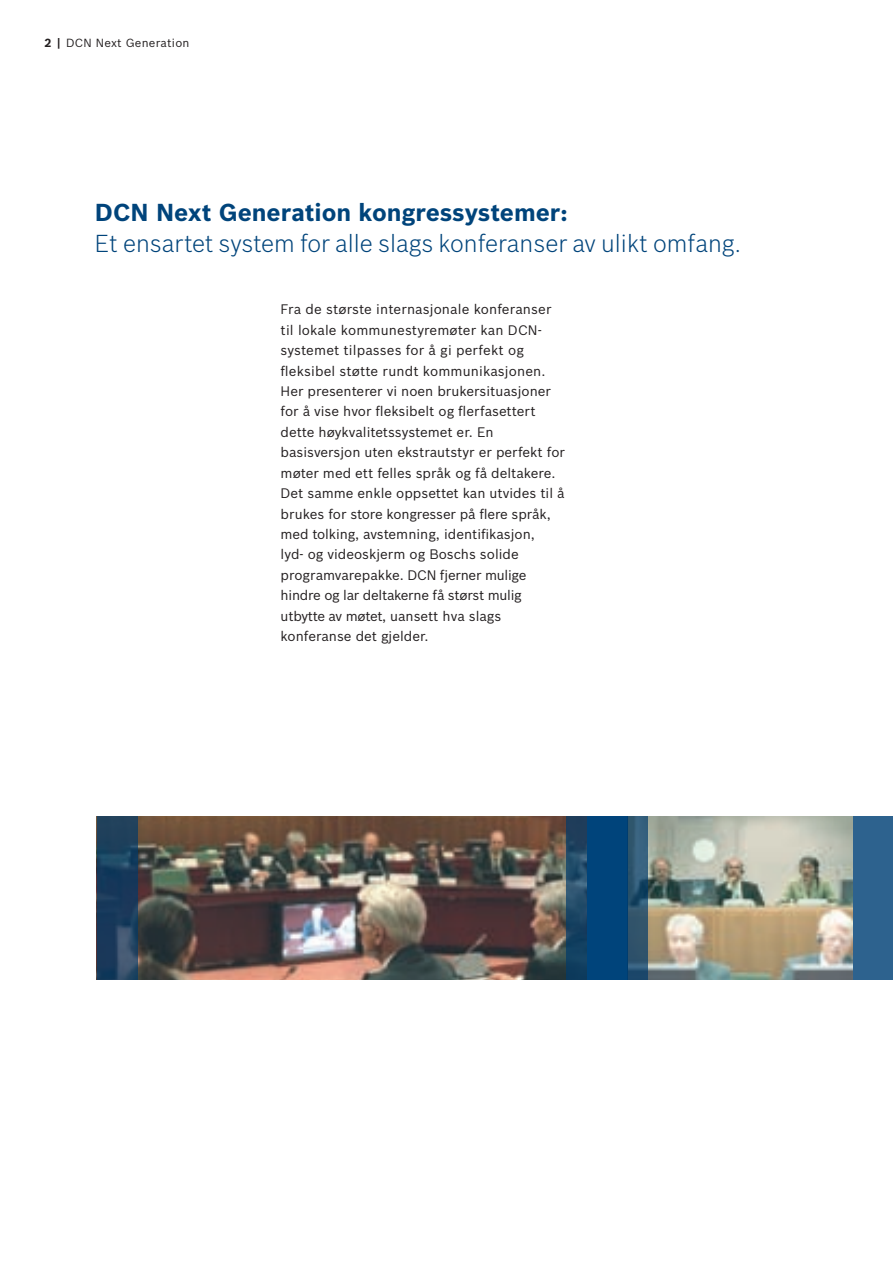
<style>
.page{position:relative;width:893px;height:1263px;background:#fff}
.page>*{position:absolute;margin:0;border:0;box-sizing:border-box;transform-origin:0 0}
.t1{font:300 24px "Bosch Sans";color:#00447b}
.t2{font:700 24px "Bosch Sans";color:#00447b}
.t3{font:13.5px/20.4px "Bosch Sans";color:#231f20}
.t4{font:11.55px "Bosch Sans";letter-spacing:.02em;color:#231f20}
.s1{font-weight:700}
</style>
<div class="page">
<div style="left:852px;top:816px;width:41px;height:164px;background:#2d628e"></div>
<img style="left:138px;top:816px;width:428px;height:164px">
<img style="left:648px;top:816px;width:204px;height:164px">
<svg style="left:566px;top:816px;width:21px;height:164px;background:#1d4564"></svg>
<svg style="left:97px;top:816px;width:41px;height:164px;background:#1e3f5e"></svg>
<div style="left:587px;top:816px;width:41px;height:164px;background:#00447b"></div>
<svg style="left:628px;top:816px;width:20px;height:164px;background:#2e5671"></svg>
<p class="t4" style="left:45px;top:36px;width:146px"><span class="s1">2 |</span> DCN Next Generation</p>
<h1 class="t2" style="left:95px;top:198px;width:474px">DCN Next Generation kongressystemer:</h1>
<h1 class="t1" style="left:95px;top:229px;width:648px">Et ensartet system for alle slags konferanser av ulikt omfang.</h1>
<p class="t3" style="left:281px;top:299px;width:286px">Fra de største internasjonale konferanser til lokale kommunestyremøter kan DCN&shy;systemet tilpasses for å gi perfekt og fleksibel støtte rundt kommunikasjonen.<br>Her presenterer vi noen brukersituasjoner for å vise hvor fleksibelt og flerfasettert dette høykvalitetssystemet er. En basisversjon uten ekstrautstyr er perfekt for møter med ett felles språk og få deltakere.<br>Det samme enkle oppsettet kan utvides til å brukes for store kongresser på flere språk, med tolking, avstemning, identifikasjon,<br>lyd- og videoskjerm og Boschs solide programvarepakke. DCN fjerner mulige hindre og lar deltakerne få størst mulig utbytte av møtet, uansett hva slags konferanse det gjelder.</p>
</div>
